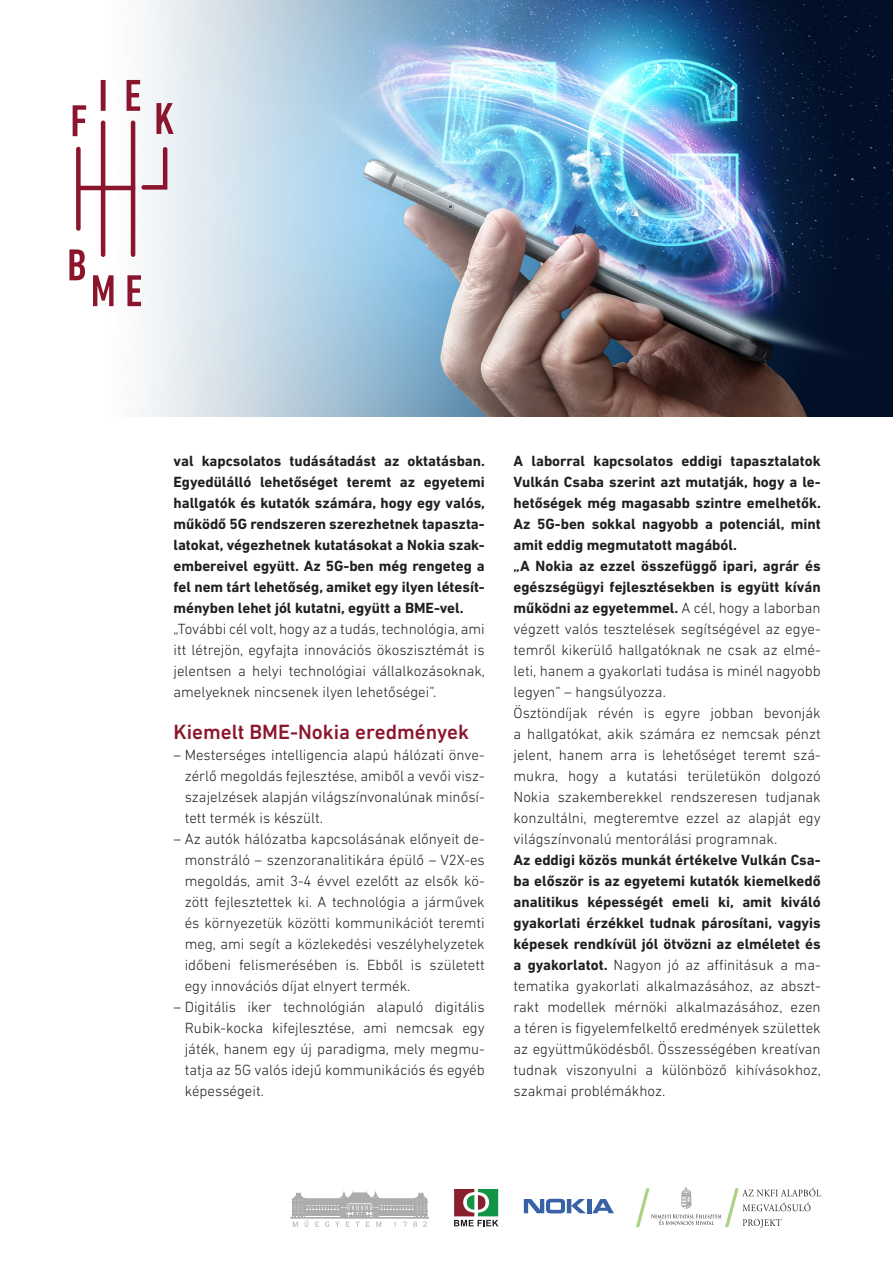
<style>
.page{position:relative;width:893px;height:1263px;background:#fff}
.page>*{position:absolute;margin:0;border:0;box-sizing:border-box;transform-origin:0 0}
.Bekezdésstílus_2{font:500 21px "DIN Next LT Pro";color:#8b152d}
.t1{font:300 15px/21px "DIN Next LT Pro";color:#231f20;text-align:justify}
.t2{font:700 15px/21px "DIN Next LT Pro";color:#231f20;text-align:justify}
.s1{font-weight:700}
</style>
<div class="page">
<img style="left:69px;top:0;width:824px;height:417px">
<hr style="left:77px;top:186px;width:58px;height:4px;background:#8b152d;border-radius:2px">
<div style="left:76px;top:147px;width:5px;height:84px;background:#8b152d;border-radius:2px"></div>
<hr style="left:101px;top:121px;width:4px;height:136px;background:#8b152d;border-radius:2px">
<hr style="left:131px;top:121px;width:4px;height:136px;background:#8b152d;border-radius:2px">
<svg style="left:141px;top:147px;width:26px;height:43px"></svg>
<svg style="left:73px;top:105px;width:13px;height:31px"></svg>
<svg style="left:69px;top:249px;width:16px;height:31px"></svg>
<svg style="left:93px;top:275px;width:21px;height:31px"></svg>
<svg style="left:127px;top:275px;width:14px;height:31px"></svg>
<div style="left:101px;top:80px;width:5px;height:31px;background:#8b152d"></div>
<svg style="left:127px;top:80px;width:13px;height:31px"></svg>
<svg style="left:156px;top:103px;width:18px;height:31px"></svg>
<svg style="left:292px;top:1191px;width:136px;height:36px"></svg>
<svg style="left:454px;top:1189px;width:44px;height:37px"></svg>
<svg style="left:636px;top:1187px;width:185px;height:41px"></svg>
<svg style="left:524px;top:1199px;width:62px;height:14px"></svg>
<hr style="left:587px;top:1199px;width:4px;height:14px;background:#3861a6">
<svg style="left:592px;top:1199px;width:22px;height:14px"></svg>
<p class="t2" style="left:173px;top:451px;width:313px">val kapcsolatos tudásátadást az oktatásban.<br>Egyedülálló lehetőséget teremt az egyetemi hallgatók és kutatók számára, hogy egy valós, működő 5G rendszeren szerezhetnek tapaszta&shy;latokat, végezhetnek kutatásokat a Nokia szak&shy;embereivel együtt. Az 5G-ben még rengeteg a fel nem tárt lehetőség, amiket egy ilyen létesít&shy;ményben lehet jól kutatni, együtt a BME-vel.</p>
<p class="t1" style="left:173px;top:618px;width:313px">„További cél volt, hogy az a tudás, technológia, ami itt létrejön, egyfajta innovációs ökoszisztémát is jelentsen a helyi technológiai vállalkozásoknak, amelyeknek nincsenek ilyen lehetőségei”.</p>
<p class="Bekezdésstílus_2" style="left:173px;top:720px;width:297px">Kiemelt BME-Nokia eredmények</p>
<p class="t1" style="left:185px;top:744px;width:301px;text-indent:-11px">– Mesterséges intelligencia alapú hálózati önve&shy;zérlő megoldás fejlesztése, amiből a vevői vis - szajelzések alapján világszínvonalúnak minősí&shy;tett termék is készült.</p>
<p class="t1" style="left:185px;top:828px;width:301px;text-indent:-11px">– Az autók hálózatba kapcsolásának előnyeit de&shy;monstráló – szenzoranalitikára épülő – V2X-es megoldás, amit 3-4 évvel ezelőtt az elsők kö&shy;zött fejlesztettek ki. A technológia a járművek és környezetük közötti kommunikációt teremti meg, ami segít a közlekedési veszélyhelyzetek időbeni felismerésében is. Ebből is született egy innovációs díjat elnyert termék.</p>
<p class="t1" style="left:185px;top:996px;width:301px;text-indent:-11px">– Digitális iker technológián alapuló digitális Rubik-kocka kifejlesztése, ami nemcsak egy játék, hanem egy új paradigma, mely megmu&shy;tatja az 5G valós idejű kommunikációs és egyéb képességeit.</p>
<p class="t2" style="left:514px;top:451px;width:309px">A laborral kapcsolatos eddigi tapasztalatok Vulkán Csaba szerint azt mutatják, hogy a le&shy;hetőségek még magasabb szintre emelhetők.<br>Az 5G-ben sokkal nagyobb a potenciál, mint amit eddig megmutatott magából.</p>
<p class="t1" style="left:514px;top:555px;width:309px"><span class="s1">„A Nokia az ezzel összefüggő ipari, agrár és egészségügyi fejlesztésekben is együtt kíván működni az egyetemmel.</span> A cél, hogy a laborban végzett valós tesztelések segítségével az egye&shy;temről kikerülő hallgatóknak ne csak az elmé&shy;leti, hanem a gyakorlati tudása is minél nagyobb legyen” – hangsúlyozza.</p>
<p class="t1" style="left:514px;top:702px;width:309px">Ösztöndíjak révén is egyre jobban bevonják a hallgatókat, akik számára ez nemcsak pénzt jelent, hanem arra is lehetőséget teremt szá&shy;mukra, hogy a kutatási területükön dolgozó Nokia szakemberekkel rendszeresen tudjanak konzultálni, megteremtve ezzel az alapját egy világszínvonalú mentorálási programnak.</p>
<p class="t1" style="left:514px;top:849px;width:309px"><span class="s1">Az eddigi közös munkát értékelve Vulkán Csa&shy;ba először is az egyetemi kutatók kiemelkedő analitikus képességét emeli ki, amit kiváló gyakorlati érzékkel tudnak párosítani, vagyis képesek rendkívül jól ötvözni az elméletet és a gyakorlatot.</span> Nagyon jó az affinitásuk a ma&shy;tematika gyakorlati alkalmazásához, az abszt&shy;rakt modellek mérnöki alkalmazásához, ezen a téren is figyelemfelkeltő eredmények születtek az együttműködésből. Összességében kreatívan tudnak viszonyulni a különböző kihívásokhoz, szakmai problémákhoz.</p>
</div>
